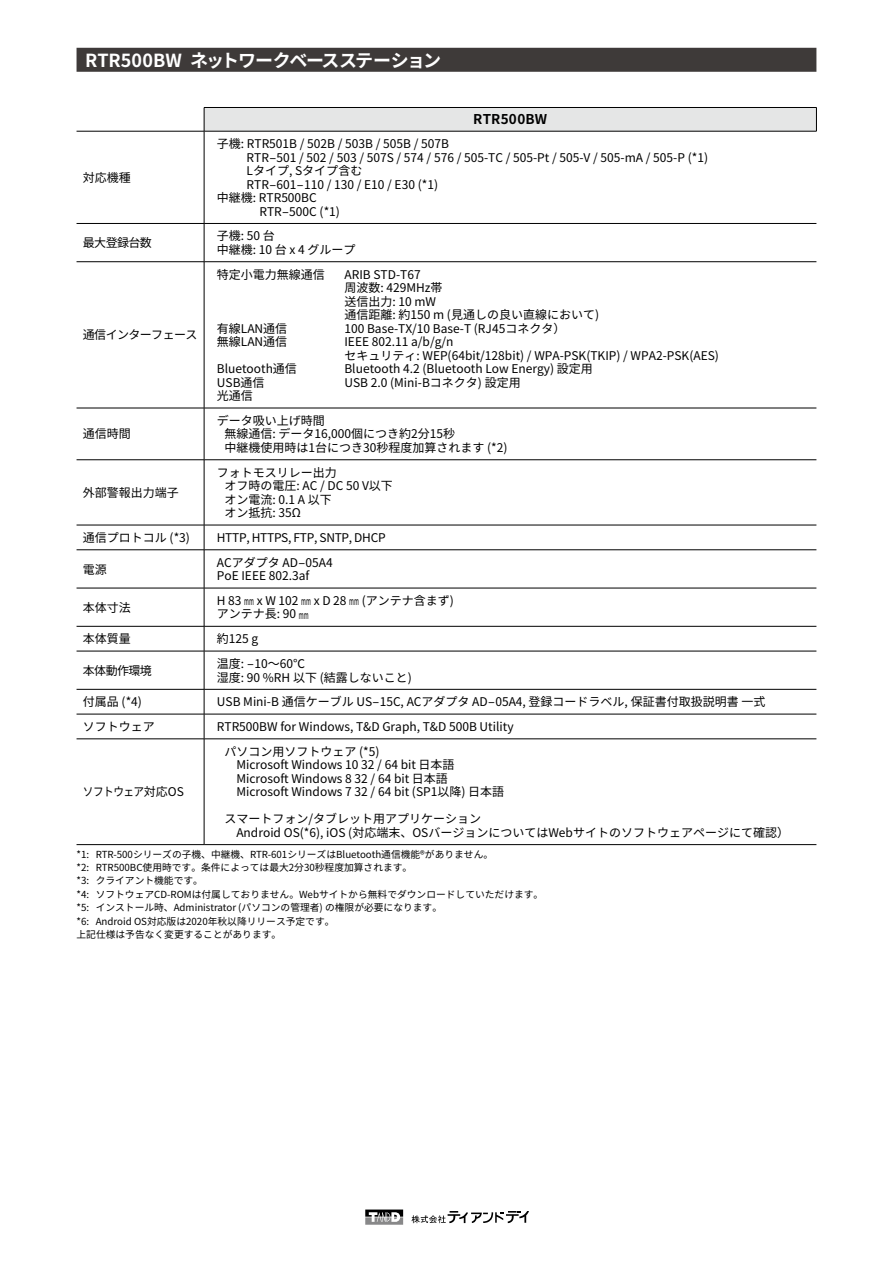
<style>
.page{position:relative;width:893px;height:1263px;background:#fff}
.page>*{position:absolute;margin:0;border:0;box-sizing:border-box;transform-origin:0 0}
.t1{font:700 18px "Noto Sans CJ Kjp";letter-spacing:-.03em;color:#fff}
.t2{font:700 13.5px "Noto Sans CJ Kjp";letter-spacing:.015em;color:#000}
.t3{font:12px/13.5px "Noto Sans CJ Kjp";color:#000}
.t4{font:12px "Noto Sans CJ Kjp";letter-spacing:-.025em;color:#000}
.t5{font:12px "Noto Sans CJ Kjp";letter-spacing:-.05em;color:#000}
.t6{font:12px "Noto Sans CJ Kjp";letter-spacing:-.05em;color:#000;scale:.89 1}
.t7{font:9.75px/13.4px "Noto Sans CJ Kjp";color:#000}
.s1{font-size:10.5px}
</style>
<div class="page">
<div style="left:77px;top:48px;width:739px;height:24px;background:#3e3a39"></div>
<div style="left:204px;top:107px;width:612px;height:24px;background:#e5e6e6"></div>
<svg style="left:77px;top:224px;width:739px;height:620px"></svg>
<hr style="left:77px;top:131px;width:127px;height:1px;background:#000">
<hr style="left:204px;top:131px;width:613px;height:1px;background:#000">
<hr style="left:204px;top:131px;width:1px;height:92px;background:#000">
<hr style="left:77px;top:223px;width:127px;height:1px;background:#000">
<hr style="left:204px;top:223px;width:612px;height:1px;background:#000">
<hr style="left:204px;top:224px;width:1px;height:38px;background:#000">
<hr style="left:77px;top:261px;width:127px;height:1px;background:#000">
<hr style="left:204px;top:261px;width:612px;height:1px;background:#000">
<hr style="left:204px;top:262px;width:1px;height:146px;background:#000">
<hr style="left:77px;top:408px;width:127px;height:1px;background:#000">
<hr style="left:204px;top:408px;width:612px;height:1px;background:#000">
<hr style="left:204px;top:408px;width:1px;height:52px;background:#000">
<hr style="left:77px;top:459px;width:127px;height:1px;background:#000">
<hr style="left:204px;top:459px;width:612px;height:1px;background:#000">
<hr style="left:204px;top:460px;width:1px;height:65px;background:#000">
<hr style="left:77px;top:525px;width:127px;height:1px;background:#000">
<hr style="left:204px;top:525px;width:612px;height:1px;background:#000">
<svg style="left:204px;top:525px;width:1px;height:24px"></svg>
<hr style="left:77px;top:549px;width:127px;height:1px;background:#000">
<hr style="left:204px;top:549px;width:612px;height:1px;background:#000">
<hr style="left:204px;top:550px;width:1px;height:38px;background:#000">
<hr style="left:77px;top:588px;width:127px;height:1px;background:#000">
<hr style="left:204px;top:588px;width:612px;height:1px;background:#000">
<hr style="left:204px;top:588px;width:1px;height:38px;background:#000">
<hr style="left:77px;top:626px;width:127px;height:1px;background:#000">
<hr style="left:204px;top:626px;width:612px;height:1px;background:#000">
<svg style="left:204px;top:626px;width:1px;height:25px"></svg>
<hr style="left:77px;top:651px;width:127px;height:1px;background:#000">
<hr style="left:204px;top:651px;width:612px;height:1px;background:#000">
<hr style="left:204px;top:651px;width:1px;height:38px;background:#000">
<hr style="left:77px;top:689px;width:127px;height:1px;background:#000">
<hr style="left:204px;top:689px;width:612px;height:1px;background:#000">
<hr style="left:77px;top:714px;width:127px;height:1px;background:#000">
<hr style="left:204px;top:714px;width:612px;height:1px;background:#000">
<svg style="left:204px;top:689px;width:1px;height:49px"></svg>
<hr style="left:77px;top:738px;width:127px;height:1px;background:#000">
<hr style="left:204px;top:738px;width:612px;height:1px;background:#000">
<hr style="left:204px;top:739px;width:1px;height:105px;background:#000">
<hr style="left:77px;top:844px;width:127px;height:1px;background:#000">
<hr style="left:204px;top:844px;width:612px;height:1px;background:#000">
<svg style="left:204px;top:108px;width:1px;height:23px"></svg>
<hr style="left:204px;top:107px;width:613px;height:1px;background:#000">
<svg style="left:816px;top:108px;width:1px;height:23px"></svg>
<svg style="left:365px;top:1209px;width:38px;height:16px"></svg>
<svg style="left:411px;top:1211px;width:118px;height:12px"></svg>
<h1 class="t1" style="left:85px;top:50px;width:358px">RTR500BW ネットワークベースステーション</h1>
<p class="t2" style="left:473px;top:112px;width:75px">RTR500BW</p>
<p class="t3" style="left:83px;top:171px;width:50px">対応機種</p>
<p class="t3" style="left:217px;top:137px;width:234px">子機: RTR501B / 502B / 503B / 505B / 507B</p>
<p class="t3" style="left:247px;top:151px;width:463px">RTR-501 / 502 / 503 / 507S / 574 / 576 / 505-TC / 505-Pt / 505-V / 505-mA / 505-P (*1)</p>
<p class="t3" style="left:247px;top:164px;width:117px">Lタイプ, Sタイプ含む</p>
<p class="t3" style="left:247px;top:178px;width:193px">RTR-601-110 / 130 / E10 / E30 (*1)</p>
<p class="t3" style="left:217px;top:191px;width:101px">中継機: RTR500BC</p>
<p class="t3" style="left:259px;top:205px;width:82px">RTR-500C (*1)</p>
<p class="t3" style="left:83px;top:236px;width:70px">最大登録台数</p>
<p class="t3" style="left:217px;top:230px;width:140px">子機: 50 台<br>中継機: 10 台 x 4 グループ</p>
<p class="t5" style="left:83px;top:328px;width:116px">通信インターフェース</p>
<p class="t3" style="left:83px;top:428px;width:49px">通信時間</p>
<p class="t3" style="left:83px;top:486px;width:97px">外部警報出力端子</p>
<p class="t3" style="left:217px;top:268px;width:109px">特定小電力無線通信</p>
<p class="t3" style="left:344px;top:268px;width:256px">ARIB STD-T67<br>周波数: 429MHz帯<br>送信出力: 10 mW<br>通信距離: 約150 m (見通しの良い直線において)</p>
<p class="t3" style="left:217px;top:322px;width:72px">有線LAN通信</p>
<p class="t3" style="left:344px;top:322px;width:222px">100 Base-TX/10 Base-T (RJ45コネクタ）</p>
<p class="t3" style="left:217px;top:335px;width:72px">無線LAN通信</p>
<p class="t3" style="left:344px;top:335px;width:376px">IEEE 802.11 a/b/g/n<br>セキュリティ: WEP(64bit/128bit) / WPA-PSK(TKIP) / WPA2-PSK(AES)</p>
<p class="t3" style="left:217px;top:362px;width:82px">Bluetooth通信</p>
<p class="t3" style="left:344px;top:362px;width:250px">Bluetooth 4.2 (Bluetooth Low Energy) 設定用</p>
<p class="t3" style="left:217px;top:376px;width:49px">USB通信</p>
<p class="t3" style="left:344px;top:376px;width:178px">USB 2.0 (Mini-Bコネクタ) 設定用</p>
<p class="t3" style="left:217px;top:389px;width:37px">光通信</p>
<p class="t3" style="left:224px;top:414px;width:285px;text-indent:-8px">データ吸い上げ時間<br>無線通信: データ16,000個につき約2分15秒<br>中継機使用時は1台につき30秒程度加算されます (*2)</p>
<p class="t3" style="left:224px;top:466px;width:170px;text-indent:-8px">フォトモスリレー出力<br>オフ時の電圧: AC / DC 50 V以下オン電流: 0.1 A 以下<br>オン抵抗: 35Ω</p>
<p class="t3" style="left:83px;top:531px;width:109px">通信プロトコル (*3)</p>
<p class="t4" style="left:217px;top:531px;width:170px">HTTP, HTTPS, FTP, SNTP, DHCP</p>
<p class="t3" style="left:83px;top:563px;width:25px">電源</p>
<p class="t3" style="left:217px;top:556px;width:117px">ACアダプタ AD-05A4<br>PoE IEEE 802.3af</p>
<p class="t3" style="left:83px;top:601px;width:49px">本体寸法</p>
<p class="t3" style="left:217px;top:594px;width:238px">H 83 <span class="s1">mm</span> x W 102 <span class="s1">mm</span> x D 28 <span class="s1">mm</span> (アンテナ含まず)アンテナ長: 90 <span class="s1">mm</span></p>
<p class="t3" style="left:83px;top:632px;width:50px">本体質量</p>
<p class="t3" style="left:217px;top:632px;width:43px">約125 g</p>
<p class="t3" style="left:83px;top:664px;width:71px">本体動作環境</p>
<p class="t3" style="left:217px;top:657px;width:196px">温度: -10～60℃<br>湿度: 90 %RH 以下 (結露しないこと)</p>
<p class="t3" style="left:83px;top:695px;width:61px">付属品 (*4)</p>
<p class="t3" style="left:217px;top:695px;width:550px">USB Mini-B 通信ケーブル US-15C, ACアダプタ AD-05A4, 登録コードラベル, 保証書付取扱説明書一式</p>
<p class="t3" style="left:83px;top:720px;width:73px">ソフトウェア</p>
<p class="t3" style="left:217px;top:720px;width:298px">RTR500BW for Windows, T&amp;D Graph, T&amp;D 500B Utility</p>
<p class="t3" style="left:224px;top:745px;width:281px">パソコン用ソフトウェア (*5)<br>　Microsoft Windows 10 32 / 64 bit 日本語　Microsoft Windows 8 32 / 64 bit 日本語　Microsoft Windows 7 32 / 64 bit (SP1以降) 日本語</p>
<p class="t3" style="left:224px;top:812px;width:566px">スマートフォン/タブレット用アプリケーション<br>　Android OS(*6), iOS (対応端末、OSバージョンについてはWebサイトのソフトウェアページにて確認）</p>
<p class="t7" style="left:77px;top:847px;width:468px">*1: RTR-500シリーズの子機、中継機、RTR-601シリーズはBluetooth通信機能®がありません。<br>*2: RTR500BC使用時です。条件によっては最大2分30秒程度加算されます。<br>*3: クライアント機能です。<br>*4: ソフトウェアCD-ROMは付属しておりません。Webサイトから無料でダウンロードしていただけます。*5: インストール時、Administrator (パソコンの管理者) の権限が必要になります。<br>*6: Android OS対応版は2020年秋以降リリース予定です。<br>上記仕様は予告なく変更することがあります。</p>
<p class="t6" style="left:83px;top:785px;width:115px">ソフトウェア対応OS</p>
</div>
